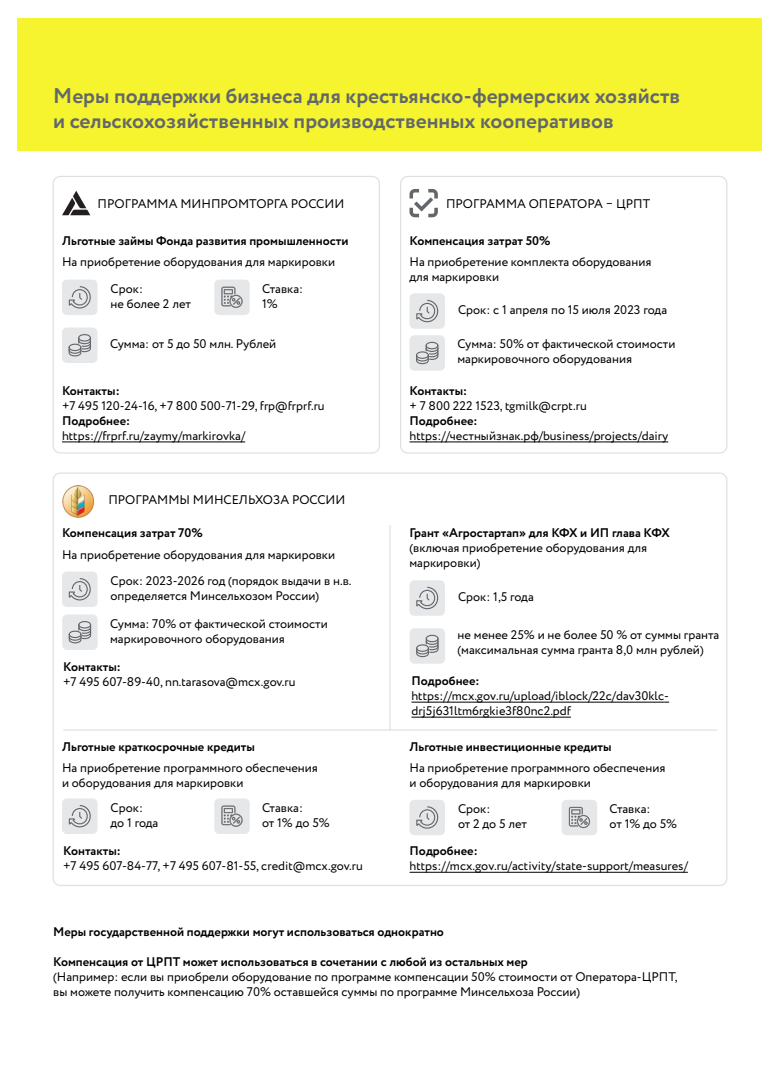
<style>
.page{position:relative;width:780px;height:1088px;background:#fff}
.page>*{position:absolute;margin:0;border:0;box-sizing:border-box;transform-origin:0 0}
.t1{font:700 21.25px/25px "Circe";color:#62676b}
.t2{font:12.5px/15px "Circe";color:#000}
.t3{font:700 12.5px "Circe";color:#000}
</style>
<div class="page">
<div style="left:18px;top:18px;width:744px;height:133px;background:#f6f42e"></div>
<div style="left:62px;top:614px;width:36px;height:36px;background:#e6e7e8;border-radius:5px"></div>
<svg style="left:69px;top:621px;width:22px;height:22px"></svg>
<div style="left:62px;top:571px;width:35px;height:36px;background:#e6e7e8;border-radius:5px"></div>
<svg style="left:69px;top:578px;width:22px;height:22px"></svg>
<div style="left:561px;top:800px;width:36px;height:35px;background:#e6e7e8;border-radius:5px"></div>
<svg style="left:568px;top:807px;width:22px;height:21px"></svg>
<div style="left:409px;top:800px;width:36px;height:35px;background:#e6e7e8;border-radius:5px"></div>
<svg style="left:416px;top:806px;width:22px;height:23px"></svg>
<div style="left:214px;top:798px;width:36px;height:36px;background:#e6e7e8;border-radius:5px"></div>
<svg style="left:221px;top:805px;width:21px;height:22px"></svg>
<div style="left:62px;top:798px;width:35px;height:36px;background:#e6e7e8;border-radius:5px"></div>
<svg style="left:69px;top:805px;width:22px;height:22px"></svg>
<div style="left:409px;top:628px;width:36px;height:36px;background:#e6e7e8;border-radius:5px"></div>
<svg style="left:416px;top:635px;width:22px;height:22px"></svg>
<div style="left:409px;top:580px;width:36px;height:36px;background:#e6e7e8;border-radius:5px"></div>
<svg style="left:416px;top:587px;width:22px;height:22px"></svg>
<svg style="left:409px;top:189px;width:29px;height:28px"></svg>
<div style="left:53px;top:176px;width:327px;height:278px;border:1px solid #e0e1e1;border-radius:7px"></div>
<div style="left:62px;top:327px;width:35px;height:36px;background:#e6e7e8;border-radius:5px"></div>
<svg style="left:69px;top:334px;width:22px;height:22px"></svg>
<div style="left:214px;top:280px;width:36px;height:35px;background:#e6e7e8;border-radius:5px"></div>
<svg style="left:221px;top:287px;width:21px;height:21px"></svg>
<div style="left:62px;top:280px;width:35px;height:35px;background:#e6e7e8;border-radius:5px"></div>
<svg style="left:69px;top:286px;width:22px;height:22px"></svg>
<svg style="left:62px;top:191px;width:28px;height:24px"></svg>
<div style="left:400px;top:176px;width:327px;height:278px;border:1px solid #e0e1e1;border-radius:7px"></div>
<div style="left:409px;top:335px;width:36px;height:36px;background:#e6e7e8;border-radius:5px"></div>
<svg style="left:416px;top:342px;width:22px;height:22px"></svg>
<div style="left:409px;top:293px;width:36px;height:36px;background:#e6e7e8;border-radius:5px"></div>
<svg style="left:416px;top:300px;width:22px;height:22px"></svg>
<hr style="left:63px;top:729px;width:654px;height:2px;background:#e0e1e1">
<img style="left:62px;top:486px;width:33px;height:31px">
<hr style="left:389px;top:525px;width:1px;height:205px;background:#e0e1e1">
<hr style="left:62px;top:442px;width:183px;height:1px;background:#000">
<hr style="left:409px;top:442px;width:259px;height:1px;background:#000">
<hr style="left:411px;top:702px;width:253px;height:1px;background:#000">
<hr style="left:411px;top:717px;width:160px;height:1px;background:#000">
<hr style="left:409px;top:872px;width:278px;height:1px;background:#000">
<h1 class="t1" style="left:53px;top:84px;width:628px">Меры поддержки бизнеса для крестьянско-фермерских хозяйств и сельскохозяйственных производственных кооперативов</h1>
<p class="t2" style="left:98px;top:197px;width:248px">ПРОГРАММА МИНПРОМТОРГА РОССИИ</p>
<p class="t2" style="left:446px;top:197px;width:206px">ПРОГРАММА ОПЕРАТОРА – ЦРПТ</p>
<p class="t3" style="left:62px;top:232px;width:288px">Льготные займы Фонда развития промышленности</p>
<p class="t2" style="left:62px;top:254px;width:274px">На приобретение оборудования для маркировки</p>
<p class="t2" style="left:110px;top:281px;width:82px">Срок:<br>не более 2 лет</p>
<p class="t2" style="left:262px;top:281px;width:42px">Ставка:<br>1%</p>
<p class="t2" style="left:110px;top:337px;width:168px">Сумма: от 5 до 50 млн. Рублей</p>
<p class="t3" style="left:62px;top:382px;width:59px">Контакты:</p>
<p class="t2" style="left:62px;top:398px;width:264px">+7 495 120-24-16, +7 800 500-71-29, frp@frprf.ru</p>
<p class="t3" style="left:62px;top:412px;width:70px">Подробнее:</p>
<p class="t2" style="left:62px;top:428px;width:185px">https://frprf.ru/zaymy/markirovka/</p>
<p class="t2" style="left:108px;top:493px;width:238px">ПРОГРАММЫ МИНСЕЛЬХОЗА РОССИИ</p>
<p class="t3" style="left:62px;top:525px;width:142px">Компенсация затрат 70%</p>
<p class="t2" style="left:62px;top:547px;width:274px">На приобретение оборудования для маркировки</p>
<p class="t2" style="left:111px;top:573px;width:242px">Срок: 2023-2026 год (порядок выдачи в н.в. определяется Минсельхозом России)</p>
<p class="t2" style="left:110px;top:616px;width:219px">Сумма: 70% от фактической стоимости маркировочного оборудования</p>
<p class="t3" style="left:409px;top:232px;width:142px">Компенсация затрат 50%</p>
<p class="t2" style="left:409px;top:254px;width:243px">На приобретение комплекта оборудования для маркировки</p>
<p class="t2" style="left:458px;top:303px;width:210px">Срок: с 1 апреля по 15 июля 2023 года</p>
<p class="t2" style="left:457px;top:337px;width:219px">Сумма: 50% от фактической стоимости маркировочного оборудования</p>
<p class="t3" style="left:409px;top:382px;width:59px">Контакты:</p>
<p class="t2" style="left:409px;top:398px;width:179px">+ 7 800 222 1523, tgmilk@crpt.ru</p>
<p class="t3" style="left:409px;top:412px;width:70px">Подробнее:</p>
<p class="t2" style="left:409px;top:428px;width:260px">https://честныйзнак.рф/business/projects/dairy</p>
<p class="t3" style="left:409px;top:525px;width:262px">Грант «Агростартап» для КФХ и ИП глава КФХ</p>
<p class="t2" style="left:409px;top:541px;width:239px">(включая приобретение оборудования для маркировки)</p>
<p class="t2" style="left:458px;top:589px;width:77px">Срок: 1,5 года</p>
<p class="t2" style="left:457px;top:627px;width:263px">не менее 25% и не более 50 % от суммы гранта (максимальная сумма гранта 8,0 млн рублей)</p>
<p class="t3" style="left:63px;top:658px;width:59px">Контакты:</p>
<p class="t2" style="left:63px;top:675px;width:234px">+7 495 607-89-40, nn.tarasova@mcx.gov.ru</p>
<p class="t3" style="left:411px;top:672px;width:70px">Подробнее:</p>
<p class="t2" style="left:411px;top:688px;width:259px">https://mcx.gov.ru/upload/iblock/22c/dav30klc&shy;drj5j631ltm6rgkie3f80nc2.pdf</p>
<p class="t3" style="left:62px;top:738px;width:194px">Льготные краткосрочные кредиты</p>
<p class="t2" style="left:62px;top:760px;width:257px">На приобретение программного обеспечения и оборудования для маркировки</p>
<p class="t2" style="left:110px;top:800px;width:49px">Срок: до 1 года</p>
<p class="t2" style="left:262px;top:800px;width:69px">Ставка:<br>от 1% до 5%</p>
<p class="t3" style="left:409px;top:738px;width:204px">Льготные инвестиционные кредиты</p>
<p class="t2" style="left:409px;top:760px;width:257px">На приобретение программного обеспечения и оборудования для маркировки</p>
<p class="t2" style="left:609px;top:801px;width:69px">Ставка:<br>от 1% до 5%</p>
<p class="t2" style="left:458px;top:801px;width:70px">Срок:<br>от 2 до 5 лет</p>
<p class="t3" style="left:63px;top:843px;width:59px">Контакты:</p>
<p class="t2" style="left:63px;top:859px;width:301px">+7 495 607-84-77, +7 495 607-81-55, credit@mcx.gov.ru</p>
<p class="t3" style="left:409px;top:842px;width:70px">Подробнее:</p>
<p class="t2" style="left:409px;top:859px;width:280px">https://mcx.gov.ru/activity/state-support/measures/</p>
<p class="t3" style="left:53px;top:923px;width:392px">Меры государственной поддержки могут использоваться однократно</p>
<p class="t3" style="left:53px;top:953px;width:476px">Компенсация от ЦРПТ может использоваться в сочетании с любой из остальных мер</p>
<p class="t2" style="left:53px;top:970px;width:626px">(Например: если вы приобрели оборудование по программе компенсации 50% стоимости от Оператора-ЦРПТ, вы можете получить компенсацию 70% оставшейся суммы по программе Минсельхоза России)</p>
</div>
